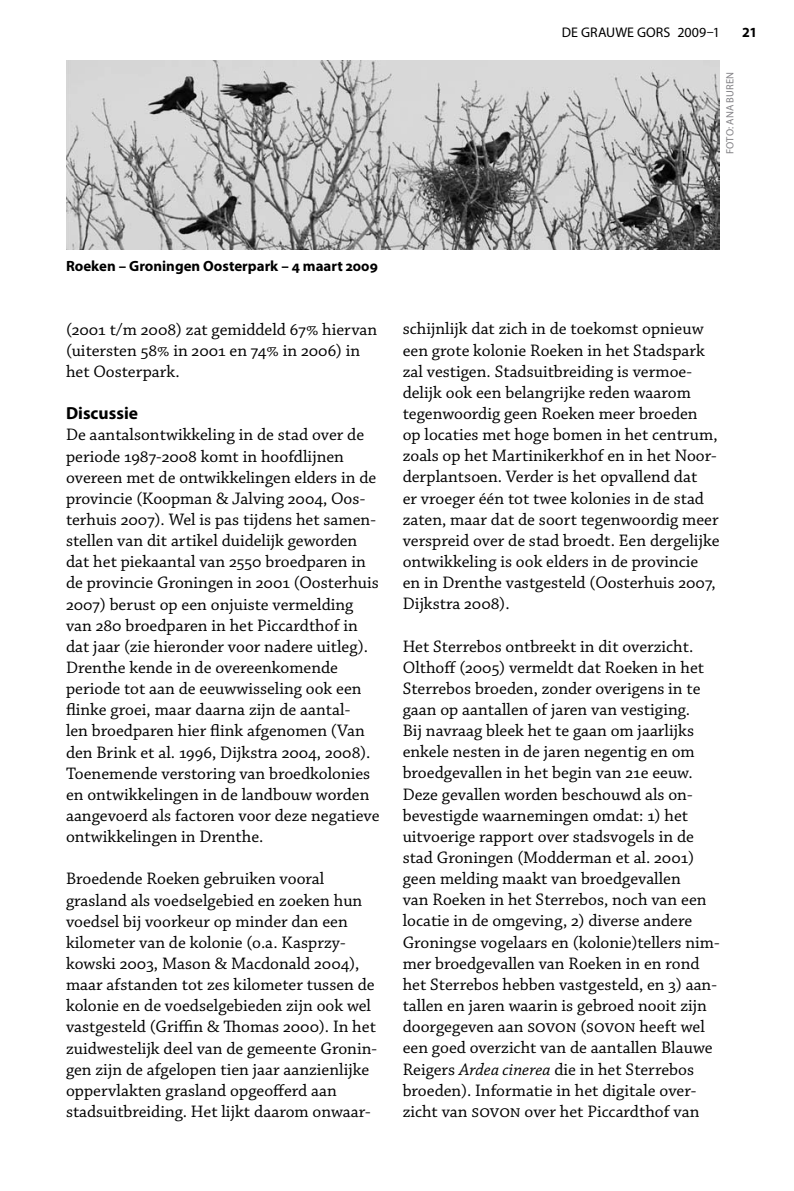
<style>
.page{position:relative;width:794px;height:1191px;background:#fff}
.page>*{position:absolute;margin:0;border:0;box-sizing:border-box;transform-origin:0 0}
.t1{font:17.5px/21.2px "Chaparral Pro";color:#000}
.t2{font:700 14.88px "Myriad Pro";color:#000}
.t3{font:14px "Myriad Pro";letter-spacing:.005em;color:#000}
.t4{font:700 14px "Myriad Pro";color:#000}
.t5{font:10.5px "Myriad Pro";letter-spacing:.005em;color:#818084}
.s1{font-family:"Myriad Pro";font-weight:700}
.s2{font-style:italic}
</style>
<div class="page">
<img style="left:66px;top:61px;width:653px;height:188px">
<p class="t3" style="left:562px;top:24px;width:160px">DE GRAUWE GORS 2009–1</p>
<p class="t4" style="left:742px;top:24px;width:17px">21</p>
<p class="t5" style="left:723px;top:154px;width:83px;rotate:-90deg">FOTO: ANA BUREN</p>
<p class="t2" style="left:66px;top:256px;width:313px">Roeken – Groningen Oosterpark – 4 maart 2009</p>
<p class="t1" style="left:66px;top:319px;width:313px">(2001 t/m 2008) zat gemiddeld 67% hiervan (uitersten 58% in 2001 en 74% in 2006) in het Oosterpark.</p>
<p class="t1" style="left:66px;top:404px;width:315px"><span class="s1">Discussie<br></span>De aantalsontwikkeling in de stad over de periode 1987-2008 komt in hoofdlijnen overeen met de ontwikkelingen elders in de provincie (Koopman &amp; Jalving 2004, Oos&shy;terhuis 2007). Wel is pas tijdens het samen&shy;stellen van dit artikel duidelijk geworden dat het piekaantal van 2550 broedparen in de provincie Groningen in 2001 (Oosterhuis 2007) berust op een onjuiste vermelding van 280 broedparen in het Piccardthof in dat jaar (zie hieronder voor nadere uitleg).<br>Drenthe kende in de overeenkomende periode tot aan de eeuwwisseling ook een flinke groei, maar daarna zijn de aantal-<br>len broedparen hier flink afgenomen (Van den Brink et al. 1996, Dijkstra 2004, 2008).<br>Toenemende verstoring van broedkolonies en ontwikkelingen in de landbouw worden aangevoerd als factoren voor deze negatieve ontwikkelingen in Drenthe.</p>
<p class="t1" style="left:66px;top:869px;width:312px">Broedende Roeken gebruiken vooral grasland als voedselgebied en zoeken hun voedsel bij voorkeur op minder dan een kilometer van de kolonie (o.a. Kasprzy&shy;kowski 2003, Mason &amp; Macdonald 2004), maar afstanden tot zes kilometer tussen de kolonie en de voedselgebieden zijn ook wel vastgesteld (Griffin &amp; Thomas 2000). In het zuidwestelijk deel van de gemeente Gronin&shy;gen zijn de afgelopen tien jaar aanzienlijke oppervlakten grasland opgeofferd aan stadsuitbreiding. Het lijkt daarom onwaar-</p>
<p class="t1" style="left:403px;top:319px;width:318px">schijnlijk dat zich in de toekomst opnieuw een grote kolonie Roeken in het Stadspark zal vestigen. Stadsuitbreiding is vermoe&shy;delijk ook een belangrijke reden waarom tegenwoordig geen Roeken meer broeden op locaties met hoge bomen in het centrum, zoals op het Martinikerkhof en in het Noor&shy;derplantsoen. Verder is het opvallend dat<br>er vroeger één tot twee kolonies in de stad zaten, maar dat de soort tegenwoordig meer verspreid over de stad broedt. Een dergelijke ontwikkeling is ook elders in de provincie en in Drenthe vastgesteld (Oosterhuis 2007, Dijkstra 2008).</p>
<p class="t1" style="left:403px;top:636px;width:318px">Het Sterrebos ontbreekt in dit overzicht.<br>Olthoff (2005) vermeldt dat Roeken in het Sterrebos broeden, zonder overigens in te gaan op aantallen of jaren van vestiging.<br>Bij navraag bleek het te gaan om jaarlijks enkele nesten in de jaren negentig en om broedgevallen in het begin van 21e eeuw.<br>Deze gevallen worden beschouwd als on&shy;bevestigde waarnemingen omdat: 1) het uitvoerige rapport over stadsvogels in de stad Groningen (Modderman et al. 2001) geen melding maakt van broedgevallen<br>van Roeken in het Sterrebos, noch van een locatie in de omgeving, 2) diverse andere Groningse vogelaars en (kolonie)tellers nim&shy;mer broedgevallen van Roeken in en rond het Sterrebos hebben vastgesteld, en 3) aan&shy;tallen en jaren waarin is gebroed nooit zijn doorgegeven aan SOVON (SOVON heeft wel een goed overzicht van de aantallen Blauwe Reigers <span class="s2">Ardea cinerea</span> die in het Sterrebos broeden). Informatie in het digitale over&shy;zicht van SOVON over het Piccardthof van</p>
</div>
